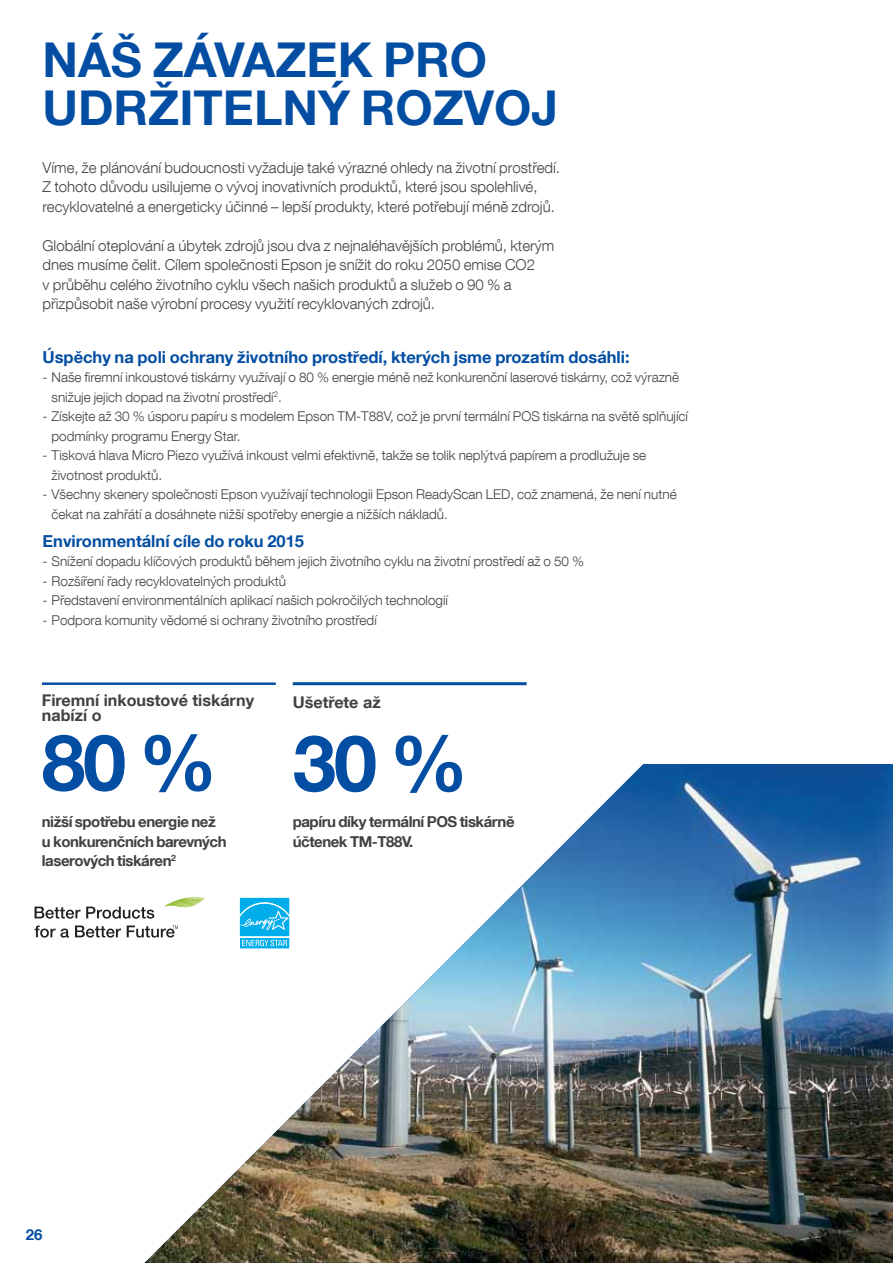
<style>
.page{position:relative;width:893px;height:1263px;background:#fff}
.page>*{position:absolute;margin:0;border:0;box-sizing:border-box;transform-origin:0 0}
.t1{font:700 78px "Helvetica Neue LT Com";color:#034ea2}
.t2{font:700 48px/48px "Helvetica Neue LT Com";color:#034ea2}
.t3{font:700 16.5px "Helvetica Neue LT Com";color:#034ea2}
.t4{font:700 16.2px/14.9px "Helvetica Neue LT Com";color:#414042}
.t5{font:300 15px/19.5px "Helvetica Neue LT Com";color:#414042}
.t6{font:700 15px/19.5px "Helvetica Neue LT Com";letter-spacing:-.03em;color:#414042}
.t7{font:700 15px "Helvetica Neue LT Com";color:#034ea2}
.t8{font:300 13.5px/19.5px "Helvetica Neue LT Com";color:#414042}
</style>
<div class="page">
<img style="left:145px;top:764px;width:748px;height:499px">
<svg style="left:35px;top:906px;width:119px;height:13px"></svg>
<svg style="left:35px;top:925px;width:34px;height:12px"></svg>
<svg style="left:75px;top:925px;width:46px;height:12px"></svg>
<svg style="left:165px;top:897px;width:40px;height:10px"></svg>
<svg style="left:127px;top:925px;width:51px;height:12px"></svg>
<div style="left:239px;top:897px;width:51px;height:40px;background:#d9f2fc"></div>
<svg style="left:239px;top:898px;width:51px;height:52px;background:#3abfef"></svg>
<hr style="left:42px;top:682px;width:234px;height:3px;background:#034ea2">
<hr style="left:293px;top:682px;width:234px;height:3px;background:#034ea2">
<h2 class="t2" style="left:43px;top:34px;width:517px">NÁŠ ZÁVAZEK PRO<br>UDRŽITELNÝ ROZVOJ</h2>
<p class="t5" style="left:43px;top:157px;width:519px">Víme, že plánování budoucnosti vyžaduje také výrazné ohledy na životní prostředí.<br>Z tohoto důvodu usilujeme o vývoj inovativních produktů, které jsou spolehlivé, recyklovatelné a energeticky účinné – lepší produkty, které potřebují méně zdrojů.</p>
<p class="t5" style="left:43px;top:235px;width:513px">Globální oteplování a úbytek zdrojů jsou dva z nejnaléhavějších problémů, kterým dnes musíme čelit. Cílem společnosti Epson je snížit do roku 2050 emise CO2<br>v průběhu celého životního cyklu všech našich produktů a služeb o 90 % a přizpůsobit naše výrobní procesy využití recyklovaných zdrojů.</p>
<p class="t3" style="left:43px;top:346px;width:589px">Úspěchy na poli ochrany životního prostředí, kterých jsme prozatím dosáhli:</p>
<p class="t8" style="left:52px;top:367px;width:629px;text-indent:-9px">- Naše firemní inkoustové tiskárny využívají o 80 % energie méně než konkurenční laserové tiskárny, což výrazně snižuje jejich dopad na životní prostředí<sup>2</sup>.</p>
<p class="t8" style="left:52px;top:406px;width:638px;text-indent:-9px">- Získejte až 30 % úsporu papíru s modelem Epson TM-T88V, což je první termální POS tiskárna na světě splňující podmínky programu Energy Star.</p>
<p class="t8" style="left:52px;top:445px;width:596px;text-indent:-9px">- Tisková hlava Micro Piezo využívá inkoust velmi efektivně, takže se tolik neplýtvá papírem a prodlužuje se životnost produktů.</p>
<p class="t8" style="left:52px;top:484px;width:627px;text-indent:-9px">- Všechny skenery společnosti Epson využívají technologii Epson ReadyScan LED, což znamená, že není nutné čekat na zahřátí a dosáhnete nižší spotřeby energie a nižších nákladů.</p>
<p class="t3" style="left:43px;top:530px;width:263px">Environmentální cíle do roku 2015</p>
<p class="t8" style="left:43px;top:551px;width:543px">- Snížení dopadu klíčových produktů během jejich životního cyklu na životní prostředí až o 50 %</p>
<p class="t8" style="left:43px;top:571px;width:245px">- Rozšíření řady recyklovatelných produktů</p>
<p class="t8" style="left:43px;top:590px;width:407px">- Představení environmentálních aplikací našich pokročilých technologií</p>
<p class="t8" style="left:43px;top:610px;width:336px">- Podpora komunity vědomé si ochrany životního prostředí</p>
<p class="t4" style="left:42px;top:692px;width:214px">Firemní inkoustové tiskárny nabízí o</p>
<p class="t4" style="left:293px;top:694px;width:89px">Ušetřete až</p>
<h1 class="t1" style="left:42px;top:713px;width:177px">80 %</h1>
<p class="t6" style="left:42px;top:812px;width:176px">nižší spotřebu energie než</p>
<h1 class="t1" style="left:293px;top:714px;width:177px">30 %</h1>
<p class="t6" style="left:293px;top:812px;width:223px">papíru díky termální POS tiskárně účtenek TM-T88V.</p>
<p class="t6" style="left:42px;top:831px;width:186px">u konkurenčních barevných laserových tiskáren<sup>2</sup></p>
<p class="t7" style="left:26px;top:1225px;width:18px">26</p>
</div>
